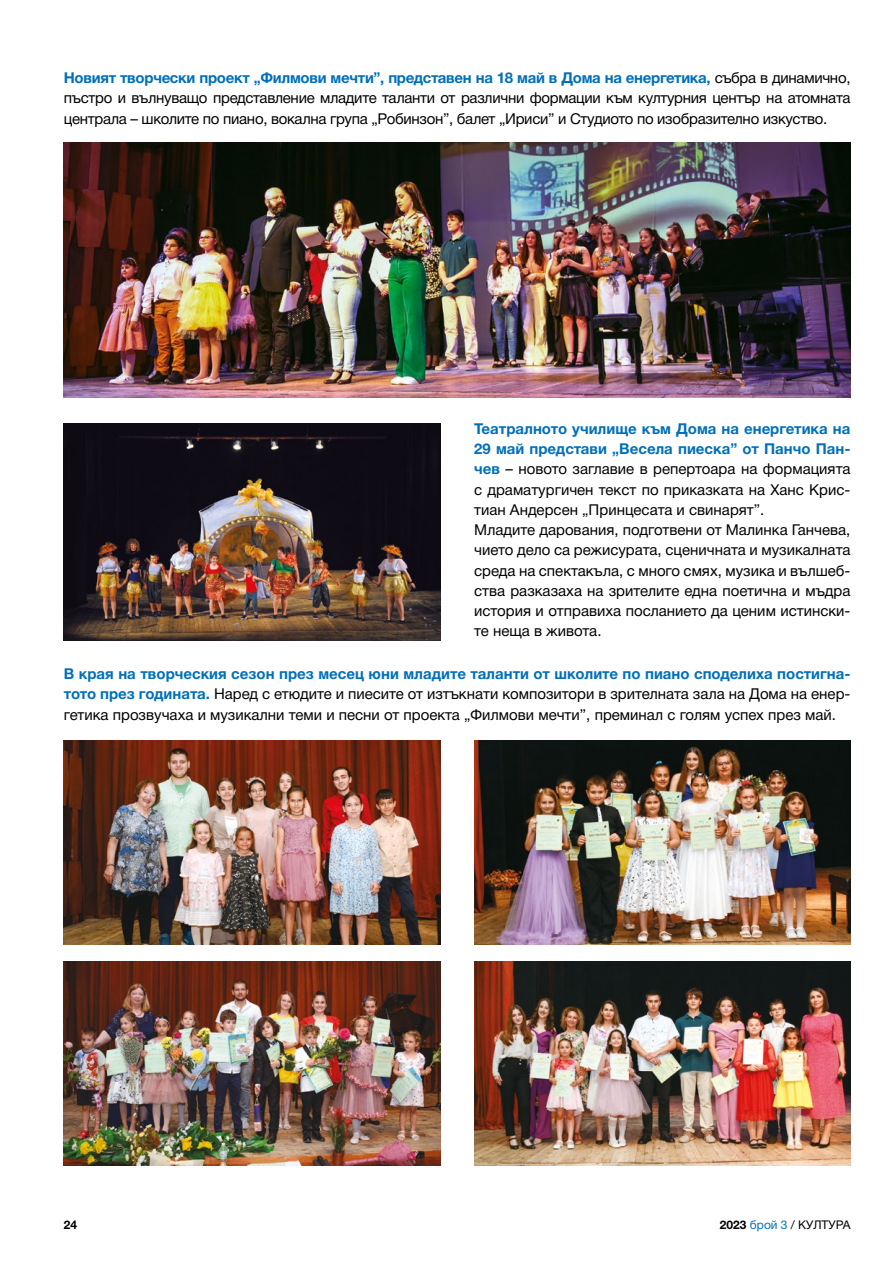
<style>
.page{position:relative;width:893px;height:1263px;background:#fff}
.page>*{position:absolute;margin:0;border:0;box-sizing:border-box;transform-origin:0 0}
.t1{font:15px/20.2px "Helvetica Neue Cyr";color:#000;text-align:justify}
.t2{font:12px "Helvetica Neue Cyr";color:#000}
.t3{font:700 12px "Helvetica Neue Cyr";color:#000}
.s1{font-weight:700;color:#0070ba}
.s2{font-weight:700}
.s3{color:#0070ba}
</style>
<div class="page">
<img style="left:64px;top:741px;width:376px;height:204px">
<img style="left:64px;top:961px;width:376px;height:204px">
<img style="left:474px;top:741px;width:376px;height:204px">
<img style="left:474px;top:961px;width:376px;height:204px">
<img style="left:64px;top:142px;width:786px;height:256px">
<img style="left:64px;top:423px;width:376px;height:217px">
<p class="t1" style="left:64px;top:68px;width:788px"><span class="s1">Новият творчески проект „Филмови мечти”, представен на 18 май в Дома на енергетика,</span> събра в динамично, пъстро и вълнуващо представление младите таланти от различни формации към културния център на атомната централа – школите по пиано, вокална група „Робинзон”, балет „Ириси” и Студиото по изобразително изкуство.</p>
<p class="t1" style="left:474px;top:419px;width:378px;text-align:left"><span class="s1">Театралното училище към Дома на енергетика на 29 май представи „Весела пиеска” от Панчо Пан&shy;чев</span> – новото заглавие в репертоара на формацията с драматургичен текст по приказката на Ханс Крис&shy;тиан Андерсен „Принцесата и свинарят”.<br>Младите дарования, подготвени от Малинка Ганчева, чието дело са режисурата, сценичната и музикалната среда на спектакъла, с много смях, музика и вълшеб&shy;ства разказаха на зрителите една поетична и мъдра история и отправиха посланието да ценим истински&shy;те неща в живота.</p>
<p class="t1" style="left:64px;top:664px;width:788px"><span class="s1">В края на творческия сезон през месец юни младите таланти от школите по пиано споделиха постигна&shy;тото през годината.</span> Наред с етюдите и пиесите от изтъкнати композитори в зрителната зала на Дома на енер&shy;гетика прозвучаха и музикални теми и песни от проекта „Филмови мечти”, преминал с голям успех през май.</p>
<p class="t3" style="left:64px;top:1218px;width:15px">24</p>
<p class="t2" style="left:720px;top:1218px;width:132px"><span class="s2">2023</span> <span class="s3">брой 3</span> / КУЛТУРА</p>
</div>
